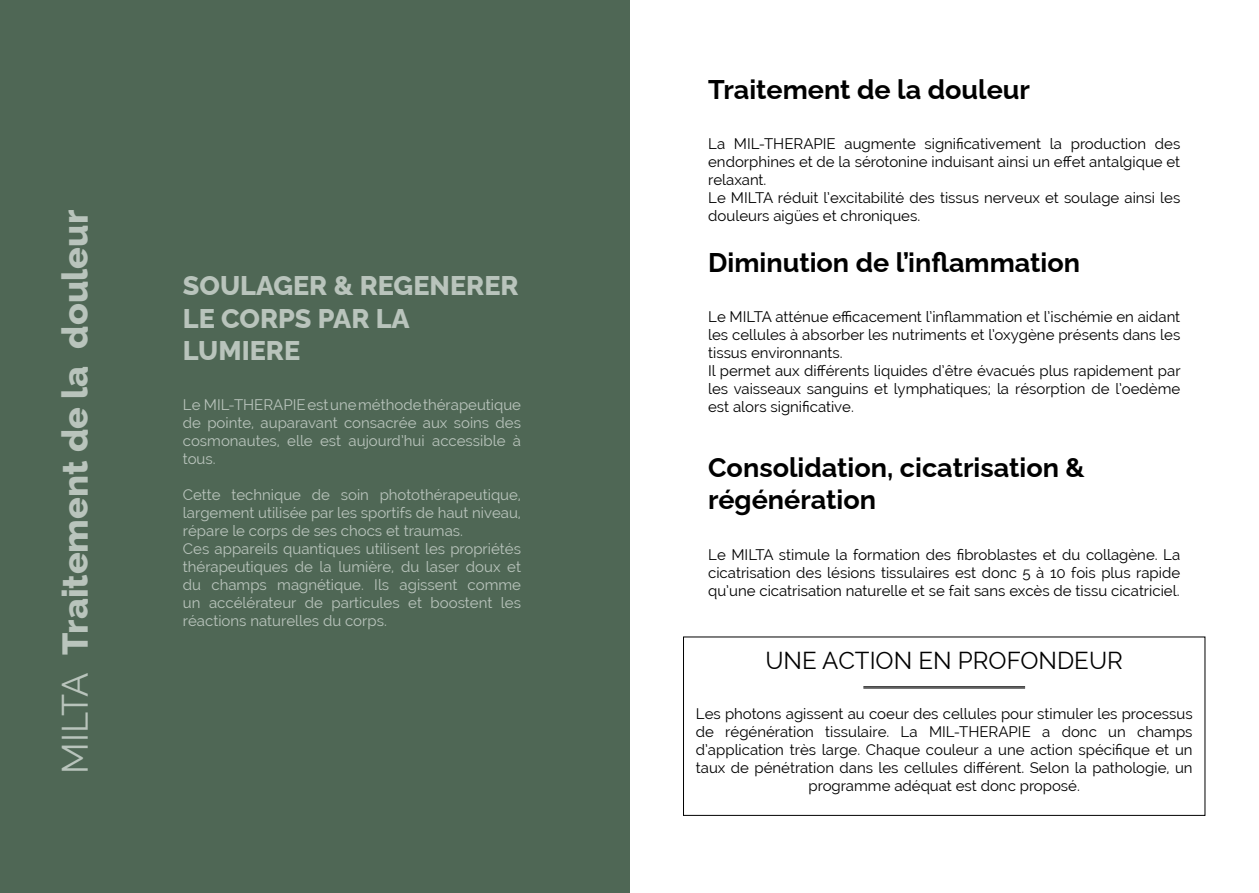
<style>
.page{position:relative;width:1259px;height:893px;background:#fff}
.page>*{position:absolute;margin:0;border:0;box-sizing:border-box;transform-origin:0 0}
.t1{font:100 36px "Raleway";color:#b9c4bc}
.t2{font:100 27px/32.4px "Raleway";color:#000}
.t3{font:100 27px/32.4px "Raleway";color:#b9c4bc}
.t4{font:24px "Raleway";color:#000}
.t5{font:15px/18px "Raleway";color:#000}
.t6{font:15px/18px "Raleway";color:#b9c4bc;text-align:justify}
.s1{font-weight:400}
</style>
<div class="page">
<div style="left:0;top:0;width:629px;height:893px;background:#4f6755"></div>
<hr style="left:863px;top:686px;width:162px;height:1px;background:#000">
<hr style="left:863px;top:688px;width:162px;height:1px;background:#000">
<div style="left:683px;top:637px;width:522px;height:179px;border:1px solid #000"></div>
<h1 class="t1" style="left:46px;top:774px;width:566px;rotate:-90deg"><span class="s1">MILTA</span> Traitement de la douleur</h1>
<h2 class="t3" style="left:183px;top:266px;width:337px">SOULAGER &amp; REGENERER<br>LE CORPS PAR LA<br>LUMIERE</h2>
<p class="t6" style="left:183px;top:396px;width:340px">Le MIL-THERAPIE est une méthode thérapeutique de pointe, auparavant consacrée aux soins des cosmonautes, elle est aujourd’hui accessible à tous.</p>
<p class="t6" style="left:183px;top:486px;width:340px;text-align:left">Cette technique de soin photothérapeutique, largement utilisée par les sportifs de haut niveau, répare le corps de ses chocs et traumas.<br>Ces appareils quantiques utilisent les propriétés thérapeutiques de la lumière, du laser doux et du champs magnétique. Ils agissent comme un accélérateur de particules et boostent les réactions naturelles du corps.</p>
<h2 class="t2" style="left:708px;top:70px;width:323px">Traitement de la douleur</h2>
<p class="t5" style="left:708px;top:135px;width:473px">La MIL-THERAPIE augmente significativement la production des endorphines et de la sérotonine induisant ainsi un effet antalgique et relaxant.<br>Le MILTA réduit l’excitabilité des tissus nerveux et soulage ainsi les douleurs aigües et chroniques.</p>
<h2 class="t2" style="left:708px;top:243px;width:373px">Diminution de l’inflammation</h2>
<p class="t5" style="left:708px;top:308px;width:474px">Le MILTA atténue efficacement l’inflammation et l’ischémie en aidant les cellules à absorber les nutriments et l’oxygène présents dans les tissus environnants.<br>Il permet aux différents liquides d’être évacués plus rapidement par les vaisseaux sanguins et lymphatiques; la résorption de l’oedème est alors significative.</p>
<h2 class="t2" style="left:708px;top:448px;width:378px">Consolidation, cicatrisation &amp; régénération</h2>
<p class="t5" style="left:708px;top:545px;width:473px;text-align:justify">Le MILTA stimule la formation des fibroblastes et du collagène. La cicatrisation des lésions tissulaires est donc 5 à 10 fois plus rapide qu’une cicatrisation naturelle et se fait sans excès de tissu cicatriciel.</p>
<h3 class="t4" style="left:765px;top:646px;width:359px">UNE ACTION EN PROFONDEUR</h3>
<p class="t5" style="left:696px;top:705px;width:498px;text-align:center">Les photons agissent au coeur des cellules pour stimuler les processus de régénération tissulaire. La MIL-THERAPIE a donc un champs d’application très large. Chaque couleur a une action spécifique et un taux de pénétration dans les cellules différent. Selon la pathologie, un programme adéquat est donc proposé.</p>
</div>
